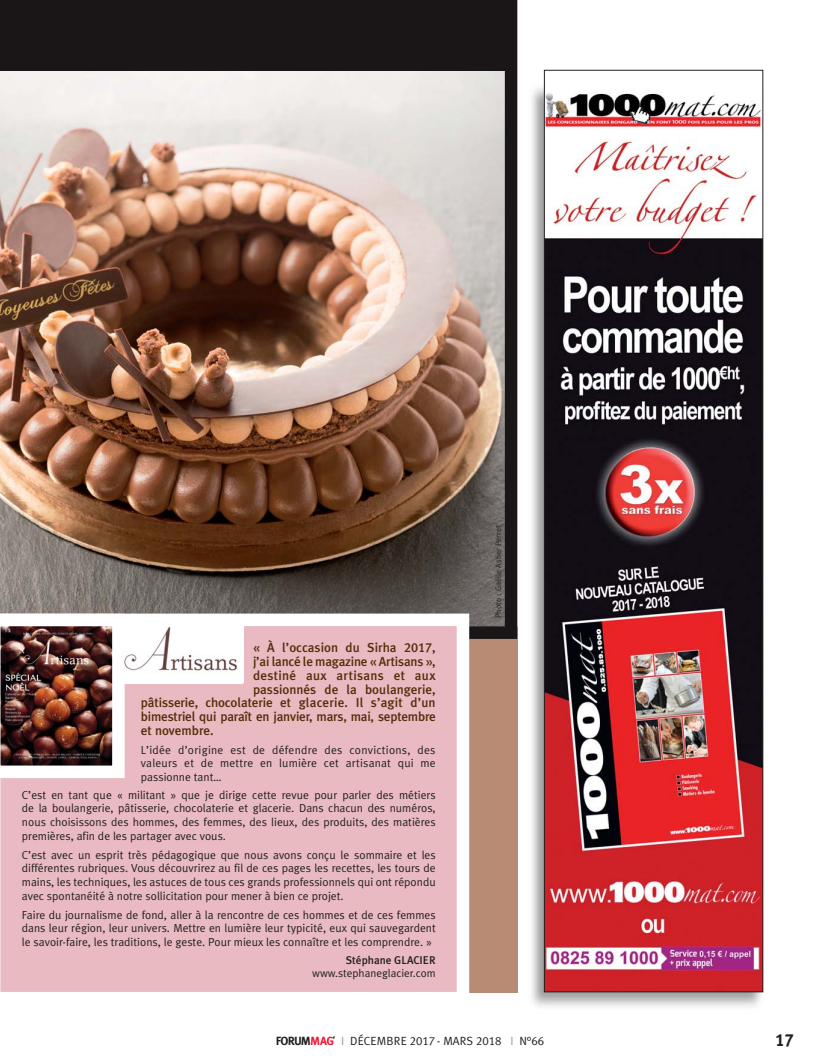
<style>
.page{position:relative;width:815px;height:1063px;background:#fff}
.page>*{position:absolute;margin:0;border:0;box-sizing:border-box;transform-origin:0 0}
.t1{font:17.5px "Meta Plus Bold Caps";color:#231f20}
.t2{font:500 13.12px "Meta Plus";letter-spacing:-.01em;color:#522f09}
.t3{font:500 13.12px "Meta Plus";letter-spacing:.02em;color:#522f09}
.t4{font:11.88px "Meta Plus Normal Caps";color:#231f20}
.t5{font:11.62px/13.8px "Meta Plus Normal";color:#231f20;text-align:justify}
.t6{font:11.25px "Meta Plus Normal";color:#231f20}
.t7{font:500 11.25px "Meta Plus";color:#231f20}
.t8{font:8.12px "Meta Plus Normal";color:#231f20}
.s1{font-family:"Meta Plus Medium Caps";font-weight:400}
.s2{font-family:"Meta Plus";font-weight:700}
.s3{font-family:"Meta Plus";font-weight:700;color:#ed1b34}
.s4{font-family:"Univers";font-weight:700;font-stretch:condensed}
.s5{color:#939598}
</style>
<div class="page">
<img style="left:0;top:71px;width:505px;height:555px">
<div style="left:469px;top:638px;width:48px;height:354px;background:#b88b74"></div>
<div style="left:0;top:626px;width:517px;height:13px;background:#1a1516"></div>
<div style="left:0;top:0;width:507px;height:71px;background:#1a1516"></div>
<div style="left:0;top:614px;width:469px;height:378px;background:#e9bac2"></div>
<div style="left:505px;top:0;width:12px;height:638px;background:#1a1516"></div>
<img style="left:532px;top:79px;width:232px;height:928px">
<div style="left:544px;top:70px;width:219px;height:922px;background:#fff"></div>
<img style="left:546px;top:93px;width:215px;height:897px">
<div style="left:544px;top:70px;width:219px;height:922px;border:1px solid #231f20"></div>
<img style="left:0;top:614px;width:125px;height:164px">
<div style="left:123px;top:621px;width:120px;height:63px;background:#fff"></div>
<img style="left:124px;top:627px;width:114px;height:44px">
<p class="t2" style="left:253px;top:641px;width:184px">« À l’occasion du Sirha <span class="s1">2017</span>,</p>
<p class="t2" style="left:253px;top:655px;width:184px">j’ai lancé le magazine « Artisans »,</p>
<p class="t3" style="left:253px;top:669px;width:184px">destiné aux artisans et aux</p>
<p class="t2" style="left:253px;top:683px;width:184px">passionnés de la boulangerie,</p>
<p class="t2" style="left:141px;top:696px;width:296px">pâtisserie, chocolaterie et glacerie. Il s’agit d’un</p>
<p class="t2" style="left:141px;top:710px;width:296px">bimestriel qui paraît en janvier, mars, mai, septembre</p>
<p class="t2" style="left:141px;top:724px;width:74px">et novembre.</p>
<p class="t5" style="left:141px;top:744px;width:296px">L’idée d’origine est de défendre des convictions, des valeurs et de mettre en lumière cet artisanat qui me passionne tant…</p>
<p class="t5" style="left:22px;top:789px;width:415px">C’est en tant que « militant » que je dirige cette revue pour parler des métiers de la boulangerie, pâtisserie, chocolaterie et glacerie. Dans chacun des numéros, nous choisissons des hommes, des femmes, des lieux, des produits, des matières premières, afin de les partager avec vous.</p>
<p class="t5" style="left:22px;top:849px;width:415px">C’est avec un esprit très pédagogique que nous avons conçu le sommaire et les différentes rubriques. Vous découvrirez au fil de ces pages les recettes, les tours de mains, les techniques, les astuces de tous ces grands professionnels qui ont répondu avec spontanéité à notre sollicitation pour mener à bien ce projet.</p>
<p class="t5" style="left:22px;top:909px;width:415px">Faire du journalisme de fond, aller à la rencontre de ces hommes et de ces femmes dans leur région, leur univers. Mettre en lumière leur typicité, eux qui sauvegardent le savoir-faire, les traditions, le geste. Pour mieux les connaître et les comprendre. »</p>
<p class="t7" style="left:346px;top:954px;width:91px">Stéphane GLACIER</p>
<p class="t6" style="left:312px;top:969px;width:125px">www.stephaneglacier.com</p>
<p class="t8" style="left:495px;top:618px;width:94px;rotate:-90deg">Photo : Gaëlle Astier Perret</p>
<p class="t4" style="left:276px;top:1034px;width:270px"><span class="s2">FORUM</span><span class="s3">MAG</span><span class="s4">’</span> <span class="s5">I</span> DÉCEMBRE 2017 - MARS 2018 <span class="s5">I</span> N°66</p>
<h1 class="t1" style="left:775px;top:1030px;width:20px">17</h1>
</div>
